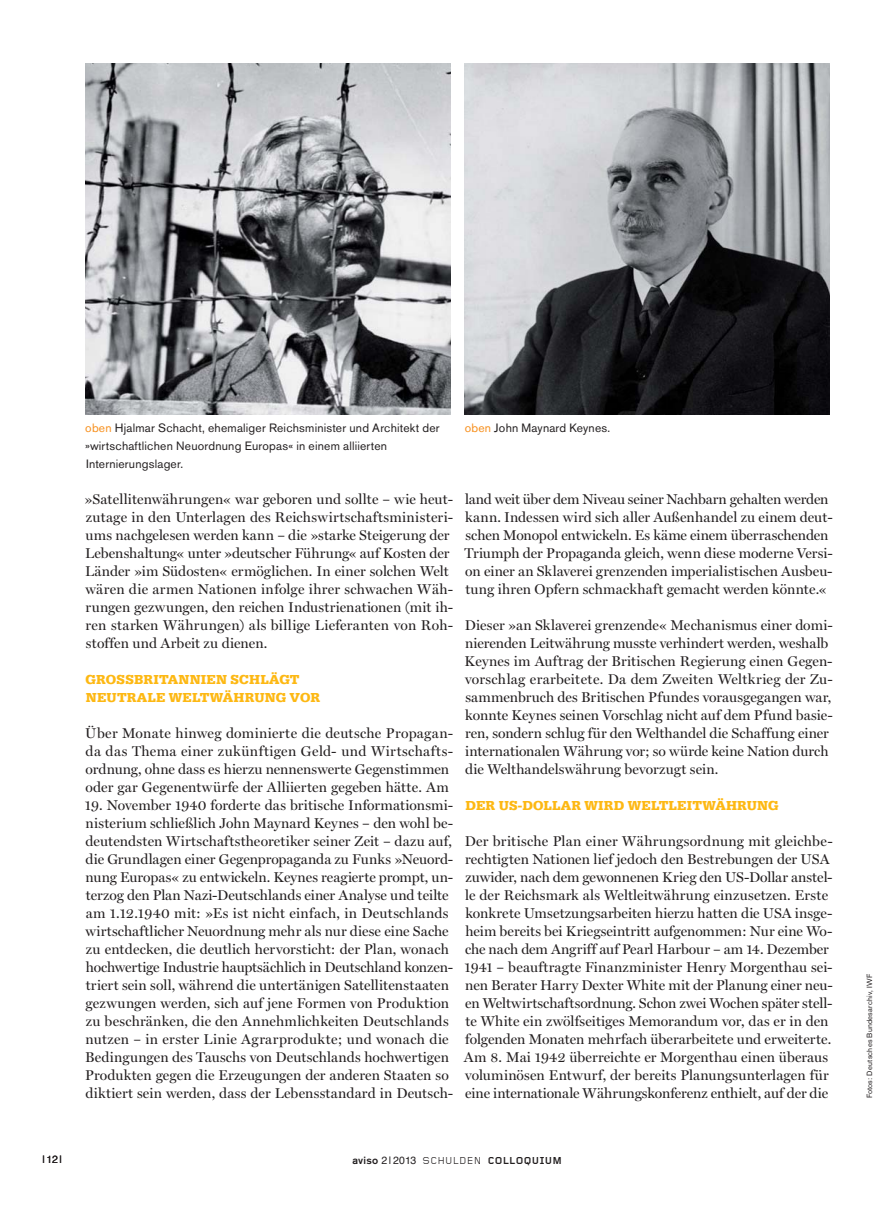
<style>
.page{position:relative;width:893px;height:1212px;background:#fff}
.page>*{position:absolute;margin:0;border:0;box-sizing:border-box;transform-origin:0 0}
.t1{font:14.25px/18px "Miller Display Roman";letter-spacing:.005em;color:#231f20}
.t2{font:700 13.5px/18px "URW Egyptienne T";letter-spacing:.01em;color:#fdb813}
.t3{font:12px/18px "Akzidenz Grotesk BE";letter-spacing:.015em;color:#231f20}
.t4{font:700 10.5px "Foundry Gridnik";letter-spacing:.045em;color:#231f20}
.t5{font:10.5px "Helvetica";color:#231f20}
.t6{font:7.5px "Akzidenz Grotesk BE";letter-spacing:.025em;color:#231f20}
.s1{color:#f7901e}
.s2{font-family:"Akzidenz Grotesk BE";font-weight:500}
.s3{font-family:"Helvetica";font-weight:400}
.s4{font-weight:400}
</style>
<div class="page">
<img style="left:85px;top:64px;width:366px;height:350px">
<img style="left:465px;top:64px;width:364px;height:350px">
<p class="t3" style="left:85px;top:420px;width:356px"><span class="s1">oben</span> Hjalmar Schacht, ehemaliger Reichsminister und Architekt der »wirtschaftlichen Neuordnung Europas« in einem alliierten<br>Internierungslager.</p>
<p class="t1" style="left:85px;top:491px;width:370px">»Satellitenwährungen« war geboren und sollte – wie heut&shy;zutage in den Unterlagen des Reichswirtschaftsministeri&shy;ums nachgelesen werden kann – die »starke Steigerung der Lebenshaltung« unter »deutscher Führung« auf Kosten der Länder »im Südosten« ermöglichen. In einer solchen Welt wären die armen Nationen infolge ihrer schwachen Wäh&shy;rungen gezwungen, den reichen Industrienationen (mit ih&shy;ren starken Währungen) als billige Lieferanten von Roh&shy;stoffen und Arbeit zu dienen.</p>
<p class="t2" style="left:86px;top:672px;width:236px">GROSSBRITANNIEN SCHLÄGT<br>NEUTRALE WELTWÄHRUNG VOR</p>
<p class="t1" style="left:85px;top:725px;width:370px">Über Monate hinweg dominierte die deutsche Propagan&shy;da das Thema einer zukünftigen Geld- und Wirtschafts&shy;ordnung, ohne dass es hierzu nennenswerte Gegenstimmen oder gar Gegenentwürfe der Alliierten gegeben hätte. Am</p>
<p class="t1" style="left:85px;top:797px;width:370px">19. November 1940 forderte das britische Informationsmi&shy;nisterium schließlich John Maynard Keynes – den wohl be&shy;deutendsten Wirtschaftstheoretiker seiner Zeit – dazu auf, die Grundlagen einer Gegenpropaganda zu Funks »Neuord&shy;nung Europas« zu entwickeln. Keynes reagierte prompt, un&shy;terzog den Plan Nazi-Deutschlands einer Analyse und teilte am 1.12.1940 mit: »Es ist nicht einfach, in Deutschlands wirtschaftlicher Neuordnung mehr als nur diese eine Sache zu entdecken, die deutlich hervorsticht: der Plan, wonach hochwertige Industrie hauptsächlich in Deutschland konzen&shy;triert sein soll, während die untertänigen Satellitenstaaten gezwungen werden, sich auf jene Formen von Produktion zu beschränken, die den Annehmlichkeiten Deutschlands nutzen – in erster Linie Agrarprodukte; und wonach die Bedingungen des Tauschs von Deutschlands hochwertigen Produkten gegen die Erzeugungen der anderen Staaten so diktiert sein werden, dass der Lebensstandard in Deutsch-</p>
<p class="t3" style="left:465px;top:420px;width:147px"><span class="s1">oben</span> John Maynard Keynes.</p>
<p class="t1" style="left:465px;top:491px;width:370px">land weit über dem Niveau seiner Nachbarn gehalten werden kann. Indessen wird sich aller Außenhandel zu einem deut&shy;schen Monopol entwickeln. Es käme einem überraschenden Triumph der Propaganda gleich, wenn diese moderne Versi&shy;on einer an Sklaverei grenzenden imperialistischen Ausbeu&shy;tung ihren Opfern schmackhaft gemacht werden könnte.«</p>
<p class="t1" style="left:465px;top:617px;width:370px">Dieser »an Sklaverei grenzende« Mechanismus einer domi&shy;nierenden Leitwährung musste verhindert werden, weshalb Keynes im Auftrag der Britischen Regierung einen Gegen&shy;vorschlag erarbeitete. Da dem Zweiten Weltkrieg der Zu&shy;sammenbruch des Britischen Pfundes vorausgegangen war, konnte Keynes seinen Vorschlag nicht auf dem Pfund basie&shy;ren, sondern schlug für den Welthandel die Schaffung einer internationalen Währung vor; so würde keine Nation durch die Welthandelswährung bevorzugt sein.</p>
<p class="t2" style="left:465px;top:798px;width:315px">DER US-DOLLAR WIRD WELTLEITWÄHRUNG</p>
<p class="t1" style="left:464px;top:833px;width:370px">Der britische Plan einer Währungsordnung mit gleichbe&shy;rechtigten Nationen lief jedoch den Bestrebungen der USA zuwider, nach dem gewonnenen Krieg den US-Dollar anstel&shy;le der Reichsmark als Weltleitwährung einzusetzen. Erste konkrete Umsetzungsarbeiten hierzu hatten die USA insge&shy;heim bereits bei Kriegseintritt aufgenommen: Nur eine Wo&shy;che nach dem Angriff auf Pearl Harbour – am 14. Dezember 1941 – beauftragte Finanzminister Henry Morgenthau sei&shy;nen Berater Harry Dexter White mit der Planung einer neu&shy;en Weltwirtschaftsordnung. Schon zwei Wochen später stell&shy;te White ein zwölfseitiges Memorandum vor, das er in den folgenden Monaten mehrfach überarbeitete und erweiterte.<br>Am 8. Mai 1942 überreichte er Morgenthau einen überaus voluminösen Entwurf, der bereits Planungsunterlagen für eine internationale Währungskonferenz enthielt, auf der die</p>
<p class="t5" style="left:43px;top:1155px;width:21px">| 12 |</p>
<p class="t4" style="left:352px;top:1157px;width:211px"><span class="s2">aviso</span> <span class="s3">2 | 2013</span> <span class="s4">SCHULDEN</span> COLLOQUIUM</p>
<p class="t6" style="left:867px;top:1098px;width:126px;rotate:-90deg">Fotos: Deutsches Bundesarchiv, IWF</p>
</div>
